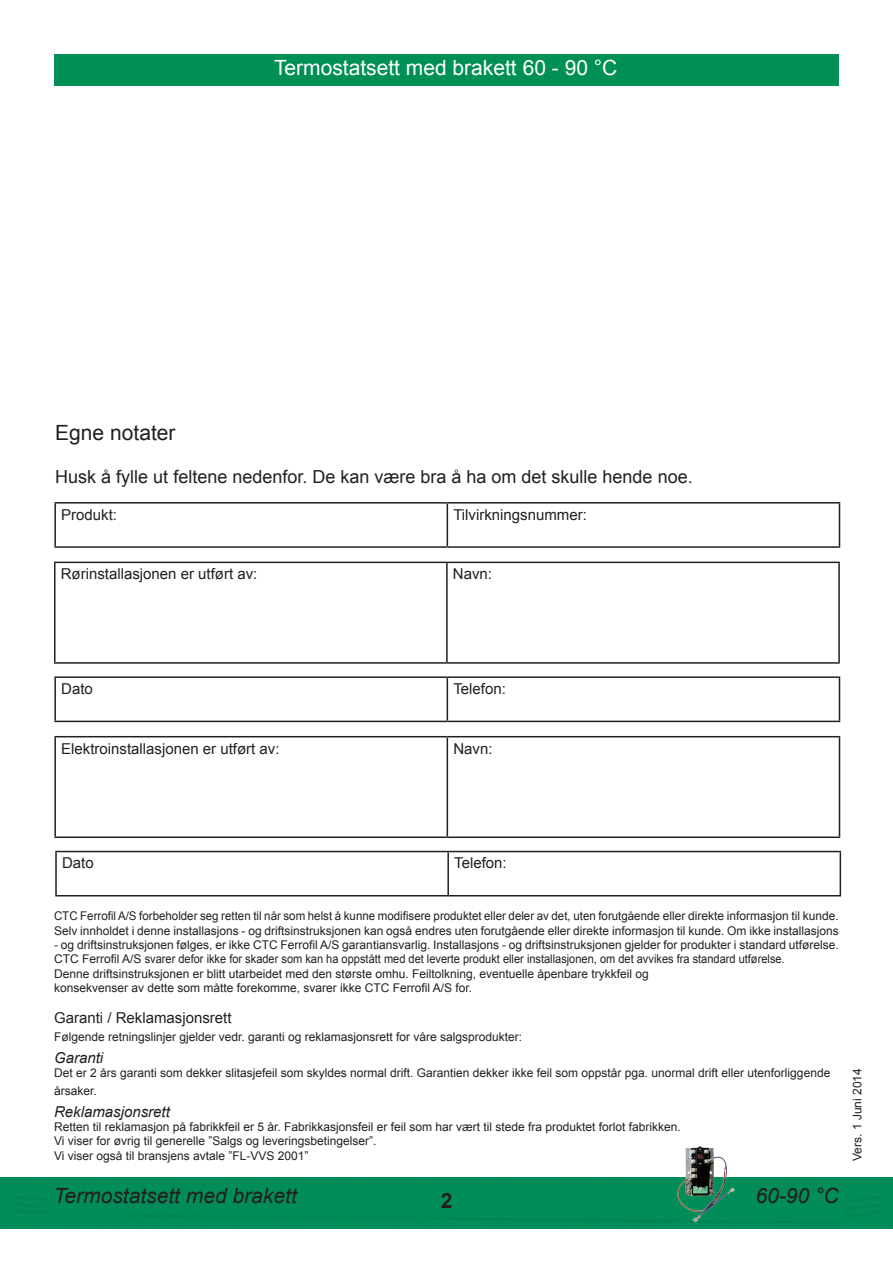
<style>
.page{position:relative;width:893px;height:1263px;background:#fff}
.page>*{position:absolute;margin:0;border:0;box-sizing:border-box;transform-origin:0 0}
.t1{font:21px "Arial";color:#fff}
.t2{font:italic 21px "Arial";color:#231f20}
.t3{font:21px "Arial";color:#231f20}
.t4{font:700 21px "Arial";color:#231f20}
.t5{font:18px "Arial";color:#231f20}
.t6{font:15px "Arial";color:#231f20}
.t7{font:italic 15px "Arial";color:#231f20}
.t8{font:12px/18px "Arial";color:#231f20}
.t9{font:12px/14.4px "Arial";color:#231f20;scale:.96 1}
</style>
<div class="page">
<div style="left:54px;top:54px;width:785px;height:32px;background:#009055"></div>
<hr style="left:54px;top:502px;width:393px;height:2px;background:#231f20">
<hr style="left:54px;top:504px;width:2px;height:42px;background:#231f20">
<hr style="left:447px;top:502px;width:393px;height:2px;background:#231f20">
<hr style="left:447px;top:504px;width:1px;height:42px;background:#231f20">
<hr style="left:839px;top:504px;width:1px;height:42px;background:#231f20">
<hr style="left:54px;top:546px;width:393px;height:2px;background:#231f20">
<hr style="left:447px;top:546px;width:393px;height:2px;background:#231f20">
<hr style="left:54px;top:562px;width:393px;height:1px;background:#231f20">
<hr style="left:54px;top:563px;width:2px;height:99px;background:#231f20">
<hr style="left:447px;top:562px;width:393px;height:1px;background:#231f20">
<hr style="left:446px;top:563px;width:2px;height:99px;background:#231f20">
<hr style="left:838px;top:563px;width:2px;height:99px;background:#231f20">
<hr style="left:54px;top:662px;width:393px;height:2px;background:#231f20">
<hr style="left:447px;top:662px;width:393px;height:2px;background:#231f20">
<hr style="left:54px;top:676px;width:393px;height:2px;background:#231f20">
<hr style="left:54px;top:678px;width:2px;height:43px;background:#231f20">
<hr style="left:447px;top:676px;width:393px;height:2px;background:#231f20">
<hr style="left:447px;top:678px;width:1px;height:43px;background:#231f20">
<hr style="left:839px;top:678px;width:1px;height:43px;background:#231f20">
<hr style="left:54px;top:721px;width:393px;height:1px;background:#231f20">
<hr style="left:447px;top:721px;width:393px;height:1px;background:#231f20">
<hr style="left:54px;top:736px;width:393px;height:1px;background:#231f20">
<hr style="left:54px;top:737px;width:2px;height:99px;background:#231f20">
<hr style="left:447px;top:736px;width:393px;height:1px;background:#231f20">
<hr style="left:447px;top:737px;width:1px;height:99px;background:#231f20">
<hr style="left:839px;top:737px;width:1px;height:99px;background:#231f20">
<hr style="left:54px;top:836px;width:393px;height:2px;background:#231f20">
<hr style="left:447px;top:836px;width:393px;height:2px;background:#231f20">
<hr style="left:55px;top:851px;width:393px;height:1px;background:#231f20">
<hr style="left:55px;top:852px;width:2px;height:43px;background:#231f20">
<hr style="left:448px;top:851px;width:393px;height:1px;background:#231f20">
<hr style="left:447px;top:852px;width:2px;height:43px;background:#231f20">
<hr style="left:840px;top:852px;width:1px;height:43px;background:#231f20">
<hr style="left:55px;top:895px;width:393px;height:1px;background:#231f20">
<hr style="left:448px;top:895px;width:393px;height:1px;background:#231f20">
<div style="left:0;top:1177px;width:893px;height:51px;background:#008d58"></div>
<img style="left:674px;top:1146px;width:63px;height:77px">
<p class="t1" style="left:274px;top:54px;width:345px">Termostatsett med brakett 60 - 90 °C</p>
<p class="t3" style="left:55px;top:419px;width:122px">Egne notater</p>
<p class="t5" style="left:55px;top:465px;width:639px">Husk å fylle ut feltene nedenfor. De kan være bra å ha om det skulle hende noe.</p>
<p class="t6" style="left:61px;top:505px;width:57px">Produkt:</p>
<p class="t6" style="left:453px;top:505px;width:135px">Tilvirkningsnummer:</p>
<p class="t6" style="left:61px;top:564px;width:198px">Rørinstallasjonen er utført av:</p>
<p class="t6" style="left:453px;top:564px;width:41px">Navn:</p>
<p class="t6" style="left:61px;top:679px;width:33px">Dato</p>
<p class="t6" style="left:453px;top:679px;width:54px">Telefon:</p>
<p class="t6" style="left:61px;top:738px;width:220px">Elektroinstallasjonen er utført av:</p>
<p class="t6" style="left:453px;top:738px;width:41px">Navn:</p>
<p class="t6" style="left:62px;top:853px;width:33px">Dato</p>
<p class="t6" style="left:454px;top:853px;width:54px">Telefon:</p>
<p class="t9" style="left:54px;top:909px;width:819px">CTC Ferrofil A/S forbeholder seg retten til når som helst å kunne modifisere produktet eller deler av det, uten forutgående eller direkte informasjon til kunde.<br>Selv innholdet i denne installasjons - og driftsinstruksjonen kan også endres uten forutgående eller direkte informasjon til kunde. Om ikke installasjons</p>
<p class="t8" style="left:54px;top:938px;width:786px;line-height:14.4px">- og driftsinstruksjonen følges, er ikke CTC Ferrofil A/S garantiansvarlig. Installasjons - og driftsinstruksjonen gjelder for produkter i standard utførelse.<br>CTC Ferrofil A/S svarer defor ikke for skader som kan ha oppstått med det leverte produkt eller installasjonen, om det avvikes fra standard utførelse.</p>
<p class="t8" style="left:54px;top:965px;width:596px">Denne driftsinstruksjonen er blitt utarbeidet med den største omhu. Feiltolkning, eventuelle åpenbare trykkfeil og</p>
<p class="t8" style="left:54px;top:979px;width:420px">konsekvenser av dette som måtte forekomme, svarer ikke CTC Ferrofil A/S for.</p>
<p class="t6" style="left:54px;top:1008px;width:179px">Garanti / Reklamasjonsrett</p>
<p class="t8" style="left:54px;top:1028px;width:470px">Følgende retningslinjer gjelder vedr. garanti og reklamasjonsrett for våre salgsprodukter:</p>
<p class="t7" style="left:54px;top:1048px;width:51px">Garanti</p>
<p class="t8" style="left:54px;top:1064px;width:778px">Det er 2 års garanti som dekker slitasjefeil som skyldes normal drift. Garantien dekker ikke feil som oppstår pga. unormal drift eller utenforliggende årsaker.</p>
<p class="t7" style="left:54px;top:1102px;width:117px">Reklamasjonsrett</p>
<p class="t8" style="left:54px;top:1118px;width:628px">Retten til reklamasjon på fabrikkfeil er 5 år. Fabrikkasjonsfeil er feil som har vært til stede fra produktet forlot fabrikken.</p>
<p class="t8" style="left:54px;top:1132px;width:324px">Vi viser for øvrig til generelle ”Salgs og leveringsbetingelser”.</p>
<p class="t8" style="left:54px;top:1147px;width:256px">Vi viser også til bransjens avtale ”FL-VVS 2001”</p>
<p class="t2" style="left:54px;top:1182px;width:245px">Termostatsett med brakett</p>
<p class="t4" style="left:441px;top:1187px;width:13px">2</p>
<p class="t2" style="left:755px;top:1182px;width:85px">60-90 °C</p>
<p class="t8" style="left:848px;top:1161px;width:94px;rotate:-90deg">Vers. 1 Juni 2014</p>
</div>
